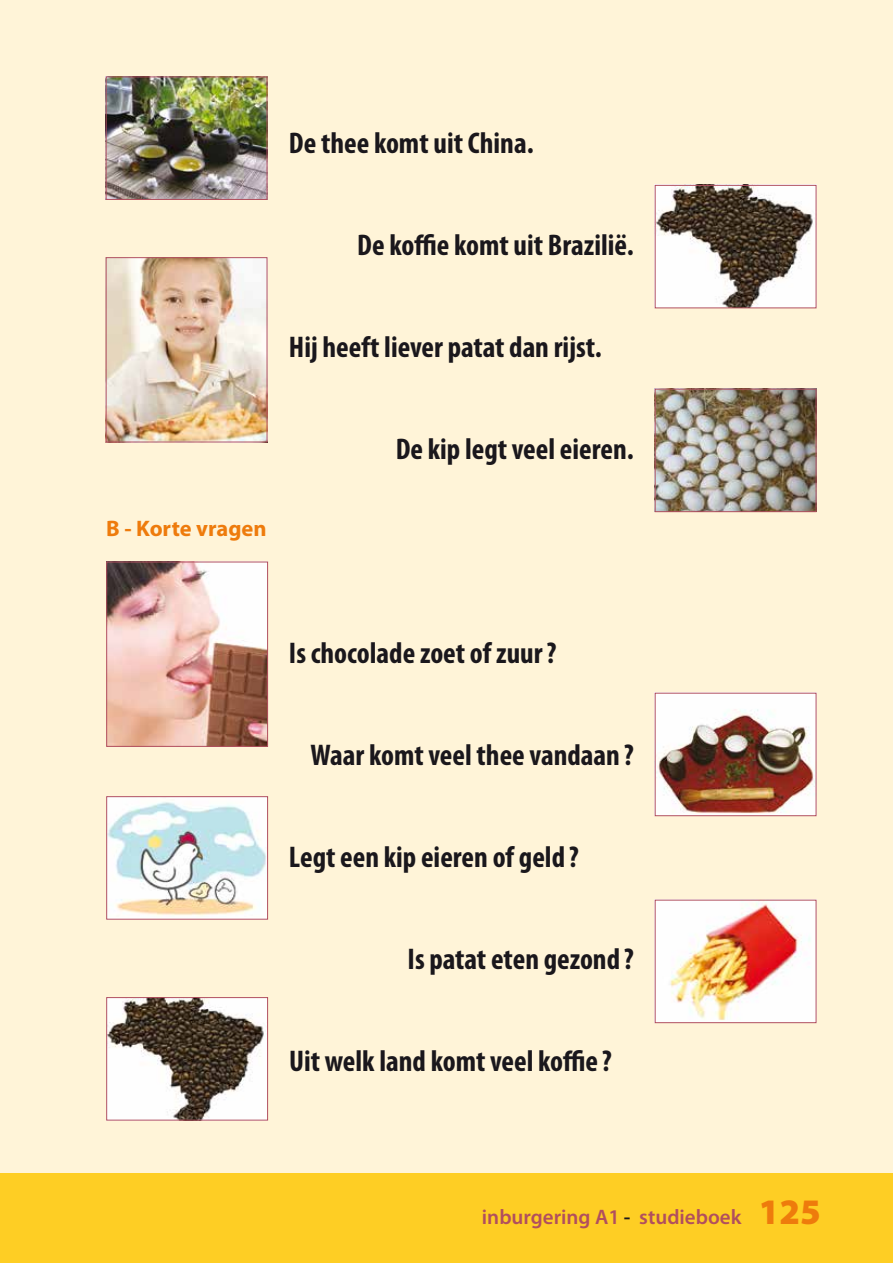
<style>
.page{position:relative;width:893px;height:1263px;background:#fff}
.page>*{position:absolute;margin:0;border:0;box-sizing:border-box;transform-origin:0 0}
.t1{font:700 condensed 30px "Myriad Pro";color:#1a171c}
.t2{font:700 22.5px "Myriad Pro";color:#ee7b0c}
.t3{font:600 21px "Myriad Pro";color:#b14f5e}
.s1{color:#1a171c}
.s2{font-weight:900;font-size:36px;color:#ee7b0c}
</style>
<div class="page">
<div style="left:0;top:0;width:893px;height:1188px;background:#fff4d8"></div>
<div style="left:0;top:1174px;width:893px;height:89px;background:#fece24"></div>
<img style="left:108px;top:79px;width:157px;height:119px">
<div style="left:106px;top:77px;width:161px;height:123px;border:1px solid #b14f5e"></div>
<img style="left:657px;top:187px;width:157px;height:119px">
<div style="left:655px;top:185px;width:161px;height:123px;border:1px solid #b14f5e"></div>
<img style="left:108px;top:259px;width:157px;height:181px">
<div style="left:106px;top:257px;width:161px;height:185px;border:1px solid #b14f5e"></div>
<img style="left:657px;top:391px;width:157px;height:119px">
<div style="left:655px;top:389px;width:161px;height:123px;border:1px solid #b14f5e"></div>
<img style="left:108px;top:798px;width:158px;height:119px">
<div style="left:106px;top:796px;width:162px;height:123px;border:1px solid #b14f5e"></div>
<img style="left:108px;top:999px;width:158px;height:119px">
<div style="left:106px;top:997px;width:162px;height:123px;border:1px solid #b14f5e"></div>
<img style="left:108px;top:564px;width:158px;height:181px">
<div style="left:106px;top:562px;width:162px;height:185px;border:1px solid #b14f5e"></div>
<img style="left:657px;top:695px;width:157px;height:119px">
<div style="left:655px;top:693px;width:161px;height:123px;border:1px solid #b14f5e"></div>
<img style="left:657px;top:902px;width:157px;height:119px">
<div style="left:655px;top:900px;width:161px;height:123px;border:1px solid #b14f5e"></div>
<p class="t1" style="left:289px;top:126px;width:246px">De thee komt uit China.</p>
<p class="t1" style="left:357px;top:228px;width:278px">De koffie komt uit Brazilië.</p>
<p class="t1" style="left:289px;top:330px;width:314px">Hij heeft liever patat dan rijst.</p>
<p class="t2" style="left:106px;top:515px;width:162px">B - Korte vragen</p>
<p class="t1" style="left:396px;top:432px;width:239px">De kip legt veel eieren.</p>
<p class="t1" style="left:289px;top:636px;width:269px">Is chocolade zoet of zuur?</p>
<p class="t1" style="left:310px;top:738px;width:325px">Waar komt veel thee vandaan ?</p>
<p class="t1" style="left:289px;top:840px;width:291px">Legt een kip eieren of geld ?</p>
<p class="t1" style="left:408px;top:942px;width:228px">Is patat eten gezond ?</p>
<p class="t1" style="left:289px;top:1044px;width:324px">Uit welk land komt veel koffie ?</p>
<p class="t3" style="left:482px;top:1205px;width:340px">inburgering A1 <span class="s1">-</span> studieboek <span class="s2">125</span></p>
</div>
